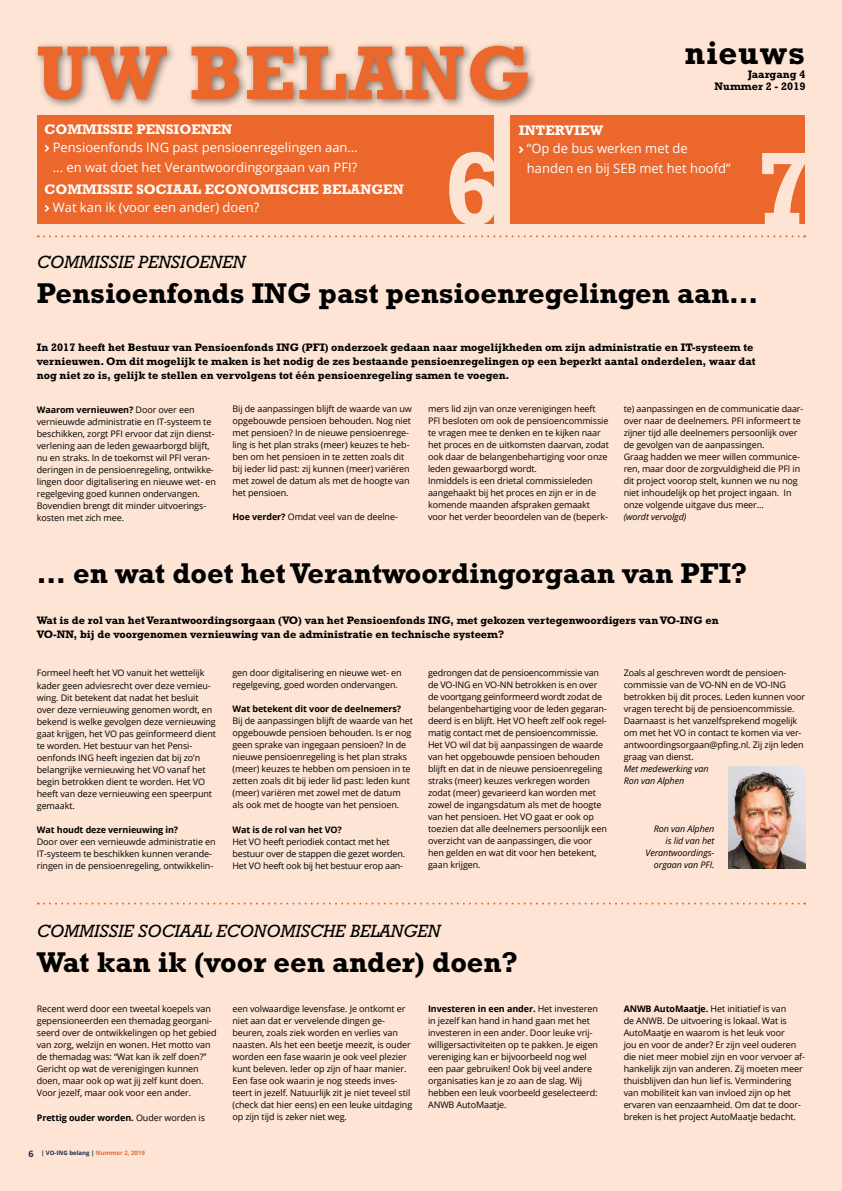
<style>
.page{position:relative;width:842px;height:1191px;background:#fde4d4}
.page>*{position:absolute;margin:0;border:0;box-sizing:border-box;transform-origin:0 0}
.t1{font:700 105px "Rockwell";color:#fde4d4}
.t2{font:700 77px "Rockwell";letter-spacing:.02em;color:#ec672c}
.t3{font:700 33px "Rockwell";letter-spacing:.03em;color:#000}
.t4{font:700 29px "Rockwell";color:#000}
.t5{font:italic 18px "Rockwell";color:#000}
.t6{font:700 14px "Rockwell";color:#fff}
.t7{font:13px/20px "Open Sans";color:#fff}
.t8{font:700 11px/14px "Rockwell";color:#000}
.t9{font:9px/12px "Open Sans";letter-spacing:-.01em;color:#000}
.t10{font:700 9px "Open Sans";letter-spacing:-.01em;color:#000}
.t11{font:italic 9px/12px "Open Sans";letter-spacing:-.01em;color:#000}
.t12{font:700 6px "Open Sans";color:#1e2b51}
.s1{font-weight:700}
.s2{font-weight:400}
.s3{font-size:9px}
.s4{color:#ec672c}
</style>
<div class="page">
<div style="left:33px;top:41px;width:505px;height:69px;background:#000;opacity:.5"></div>
<div style="left:37px;top:115px;width:456px;height:108px;background:#ec672c"></div>
<svg style="left:45px;top:145px;width:4px;height:7px"></svg>
<svg style="left:45px;top:205px;width:4px;height:7px"></svg>
<div style="left:510px;top:115px;width:295px;height:108px;background:#ec672c"></div>
<svg style="left:519px;top:146px;width:4px;height:7px"></svg>
<svg style="left:38px;top:235px;width:767px;height:2px"></svg>
<svg style="left:38px;top:902px;width:767px;height:2px"></svg>
<img style="left:729px;top:766px;width:76px;height:102px">
<h2 class="t2" style="left:37px;top:27px;width:496px">UW BELANG</h2>
<h3 class="t3" style="left:684px;top:34px;width:122px">nieuws</h3>
<p class="t8" style="left:714px;top:68px;width:92px;line-height:12px;text-align:right">Jaargang 4<br>Nummer 2 - 2019</p>
<h3 class="t6" style="left:45px;top:121px;width:189px">COMMISSIE PENSIOENEN</h3>
<h3 class="t7" style="left:53px;top:137px;width:306px">Pensioenfonds ING past pensioenregelingen aan… ... en wat doet het Verantwoordingorgaan van PFI?</h3>
<h3 class="t6" style="left:45px;top:181px;width:361px">COMMISSIE SOCIAAL ECONOMISCHE BELANGEN</h3>
<h3 class="t7" style="left:53px;top:197px;width:208px">Wat kan ik (voor een ander) doen?</h3>
<h1 class="t1" style="left:444px;top:127px;width:59px">6</h1>
<h3 class="t6" style="left:519px;top:122px;width:86px">INTERVIEW</h3>
<h3 class="t7" style="left:527px;top:138px;width:205px">“Op de bus werken met de handen en bij SEB met het hoofd”</h3>
<h1 class="t1" style="left:755px;top:127px;width:59px">7</h1>
<h3 class="t5" style="left:37px;top:251px;width:210px">COMMISSIE PENSIOENEN</h3>
<h3 class="t4" style="left:37px;top:276px;width:723px">Pensioenfonds ING past pensioenregelingen aan…</h3>
<p class="t8" style="left:37px;top:340px;width:720px">In 2017 heeft het Bestuur van Pensioenfonds ING (PFI) onderzoek gedaan naar mogelijkheden om zijn administratie en IT-systeem te vernieuwen. Om dit mogelijk te maken is het nodig de zes bestaande pensioenregelingen op een beperkt aantal onderdelen, waar dat nog niet zo is, gelijk te stellen en vervolgens tot één pensioenregeling samen te voegen.</p>
<p class="t9" style="left:37px;top:403px;width:181px"><span class="s1">Waarom vernieuwen?</span> Door over een vernieuwde administratie en IT-systeem te beschikken, zorgt PFI ervoor dat zijn dienst&shy;verlening aan de leden gewaarborgd blijft, nu en straks. In de toekomst wil PFI veran&shy;deringen in de pensioenregeling, ontwikke&shy;lingen door digitalisering en nieuwe wet- en regelgeving goed kunnen ondervangen.<br>Bovendien brengt dit minder uitvoerings&shy;kosten met zich mee.</p>
<p class="t9" style="left:232px;top:403px;width:181px">Bij de aanpassingen blijft de waarde van uw opgebouwde pensioen behouden. Nog niet met pensioen? In de nieuwe pensioenrege&shy;ling is het plan straks (meer) keuzes te heb&shy;ben om het pensioen in te zetten zoals dit bij ieder lid past: zij kunnen (meer) variëren met zowel de datum als met de hoogte van het pensioen.</p>
<p class="t9" style="left:232px;top:511px;width:167px"><span class="s1">Hoe verder?</span> Omdat veel van de deelne-</p>
<p class="t9" style="left:428px;top:403px;width:182px">mers lid zijn van onze verenigingen heeft PFI besloten om ook de pensioencommissie te vragen mee te denken en te kijken naar het proces en de uitkomsten daarvan, zodat ook daar de belangenbehartiging voor onze leden gewaarborgd wordt.<br>Inmiddels is een drietal commissieleden aangehaakt bij het proces en zijn er in de komende maanden afspraken gemaakt voor het verder beoordelen van de (beperk-</p>
<p class="t9" style="left:624px;top:403px;width:181px">te) aanpassingen en de communicatie daar&shy;over naar de deelnemers. PFI informeert te zijner tijd alle deelnemers persoonlijk over de gevolgen van de aanpassingen.<br>Graag hadden we meer willen communice&shy;ren, maar door de zorgvuldigheid die PFI in dit project voorop stelt, kunnen we nu nog niet inhoudelijk op het project ingaan. In onze volgende uitgave dus meer…</p>
<p class="t11" style="left:624px;top:511px;width:64px">(wordt vervolgd)</p>
<h3 class="t4" style="left:37px;top:556px;width:712px">… en wat doet het Verantwoordingorgaan van PFI?</h3>
<p class="t8" style="left:37px;top:613px;width:683px">Wat is de rol van het Verantwoordingsorgaan (VO) van het Pensioenfonds ING, met gekozen vertegenwoordigers van VO-ING en<br>VO-NN, bij de voorgenomen vernieuwing van de administratie en technische systeem?</p>
<p class="t9" style="left:37px;top:667px;width:181px">Formeel heeft het VO vanuit het wettelijk kader geen adviesrecht over deze vernieu&shy;wing. Dit betekent dat nadat het besluit over deze vernieuwing genomen wordt, en bekend is welke gevolgen deze vernieuwing gaat krijgen, het VO pas geïnformeerd dient te worden. Het bestuur van het Pensi&shy;oenfonds ING heeft ingezien dat bij zo’n belangrijke vernieuwing het VO vanaf het begin betrokken dient te worden. Het VO heeft van deze vernieuwing een speerpunt gemaakt.</p>
<p class="t10" style="left:37px;top:823px;width:143px">Wat houdt deze vernieuwing in?</p>
<p class="t9" style="left:37px;top:835px;width:180px">Door over een vernieuwde administratie en<br>IT-systeem te beschikken kunnen verande&shy;ringen in de pensioenregeling, ontwikkelin-</p>
<p class="t9" style="left:232px;top:667px;width:171px">gen door digitalisering en nieuwe wet- en regelgeving, goed worden ondervangen.</p>
<p class="t10" style="left:232px;top:703px;width:170px">Wat betekent dit voor de deelnemers?</p>
<p class="t9" style="left:232px;top:715px;width:182px">Bij de aanpassingen blijft de waarde van het opgebouwde pensioen behouden. Is er nog geen sprake van ingegaan pensioen? In de nieuwe pensioenregeling is het plan straks (meer) keuzes te hebben om pensioen in te zetten zoals dit bij ieder lid past: leden kunt (meer) variëren met zowel met de datum als ook met de hoogte van het pensioen.</p>
<p class="t10" style="left:232px;top:823px;width:111px">Wat is de rol van het VO?</p>
<p class="t9" style="left:232px;top:835px;width:174px">Het VO heeft periodiek contact met het bestuur over de stappen die gezet worden.<br>Het VO heeft ook bij het bestuur erop aan-</p>
<p class="t9" style="left:428px;top:667px;width:180px">gedrongen dat de pensioencommissie van de VO-ING en VO-NN betrokken is en over de voortgang geïnformeerd wordt zodat de belangenbehartiging voor de leden gegaran&shy;deerd is en blijft. Het VO heeft zelf ook regel&shy;matig contact met de pensioencommissie.<br>Het VO wil dat bij aanpassingen de waarde van het opgebouwde pensioen behouden blijft en dat in de nieuwe pensioenregeling straks (meer) keuzes verkregen worden zodat (meer) gevarieerd kan worden met zowel de ingangsdatum als met de hoogte van het pensioen. Het VO gaat er ook op toezien dat alle deelnemers persoonlijk een overzicht van de aanpassingen, die voor hen gelden en wat dit voor hen betekent, gaan krijgen.</p>
<p class="t9" style="left:624px;top:667px;width:183px">Zoals al geschreven wordt de pensioen&shy;commissie van de VO-NN en de VO-ING betrokken bij dit proces. Leden kunnen voor vragen terecht bij de pensioencommissie.<br>Daarnaast is het vanzelfsprekend mogelijk om met het VO in contact te komen via ver&shy;antwoordingsorgaan@pfing.nl. Zij zijn leden graag van dienst.</p>
<p class="t11" style="left:624px;top:763px;width:87px">Met medewerking van<br>Ron van Alphen</p>
<p class="t11" style="left:646px;top:822px;width:70px;text-align:right">Ron van Alphen is lid van het<br>Verantwoordings&shy;orgaan van PFI.</p>
<h3 class="t5" style="left:37px;top:920px;width:405px">COMMISSIE SOCIAAL ECONOMISCHE BELANGEN</h3>
<h3 class="t4" style="left:37px;top:944px;width:483px">Wat kan ik (voor een ander) doen?</h3>
<p class="t9" style="left:37px;top:1003px;width:181px">Recent werd door een tweetal koepels van gepensioneerden een themadag georgani&shy;seerd over de ontwikkelingen op het gebied van zorg, welzijn en wonen. Het motto van de themadag was: “Wat kan ik zelf doen?” Gericht op wat de verenigingen kunnen doen, maar ook op wat jij zelf kunt doen.<br>Voor jezelf, maar ook voor een ander.</p>
<p class="t10" style="left:37px;top:1110px;width:170px">Prettig ouder worden. <span class="s2">Ouder worden is</span></p>
<p class="t12" style="left:28px;top:1148px;width:118px"><span class="s3">6</span> | VO-ING belang | <span class="s4">Nummer 2, 2019</span></p>
<p class="t9" style="left:232px;top:1003px;width:181px">een volwaardige levensfase. Je ontkomt er niet aan dat er vervelende dingen ge&shy;beuren, zoals ziek worden en verlies van naasten. Als het een beetje meezit, is ouder worden een fase waarin je ook veel plezier kunt beleven. Ieder op zijn of haar manier.<br>Een fase ook waarin je nog steeds inves&shy;teert in jezelf. Natuurlijk zit je niet teveel stil (check dat hier eens) en een leuke uitdaging op zijn tijd is zeker niet weg.</p>
<p class="t9" style="left:428px;top:1003px;width:172px"><span class="s1">Investeren in een ander.</span> Het investeren in jezelf kan hand in hand gaan met het investeren in een ander. Door leuke vrij&shy;willigersactiviteiten op te pakken. Je eigen vereniging kan er bijvoorbeeld nog wel een paar gebruiken! Ook bij veel andere organisaties kan je zo aan de slag. Wij hebben een leuk voorbeeld geselecteerd:<br>ANWB AutoMaatje.</p>
<p class="t9" style="left:624px;top:1003px;width:183px"><span class="s1">ANWB AutoMaatje.</span> Het initiatief is van<br>de ANWB. De uitvoering is lokaal. Wat is AutoMaatje en waarom is het leuk voor<br>jou en voor de ander? Er zijn veel ouderen die niet meer mobiel zijn en voor vervoer af&shy;hankelijk zijn van anderen. Zij moeten meer thuisblijven dan hun lief is. Vermindering van mobiliteit kan van invloed zijn op het ervaren van eenzaamheid. Om dat te door&shy;breken is het project AutoMaatje bedacht.</p>
</div>
